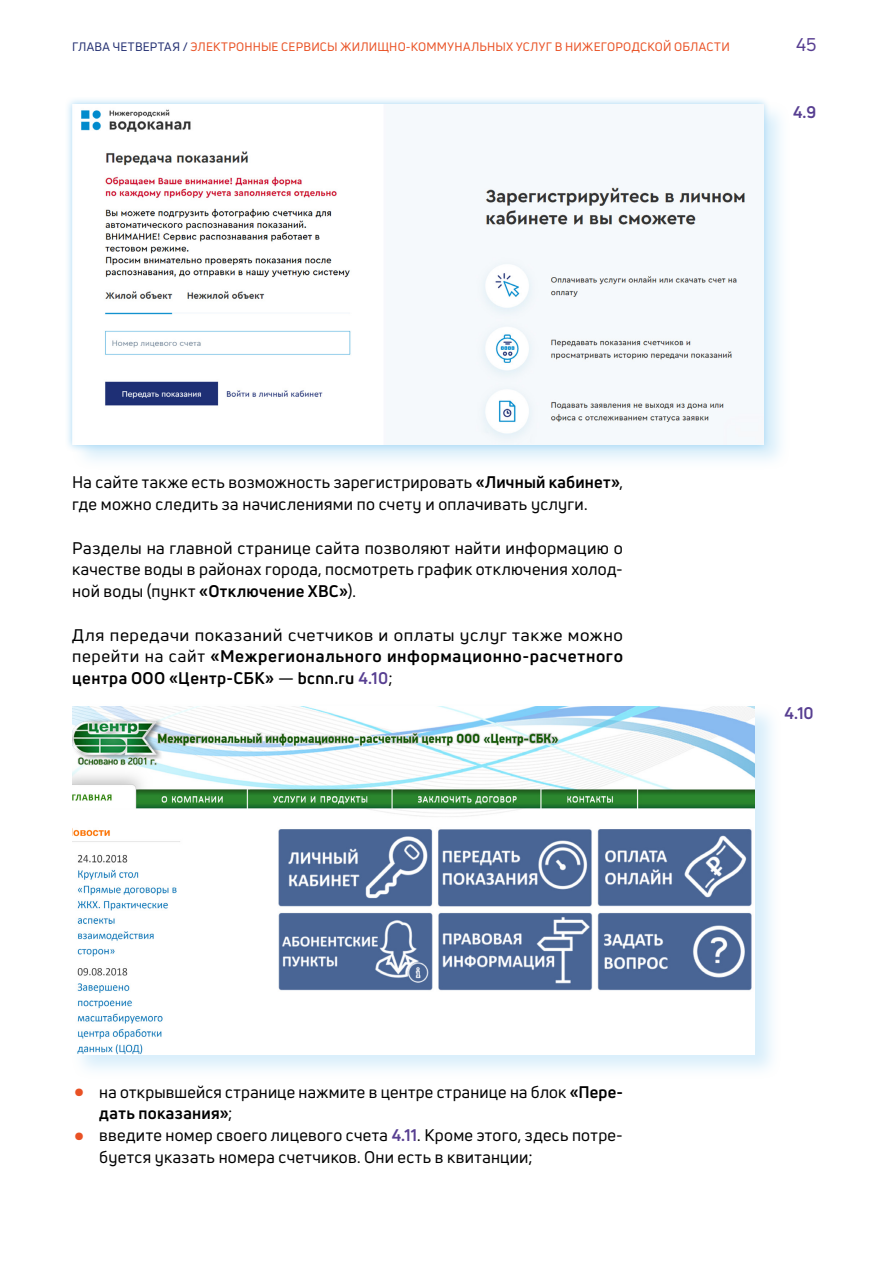
<style>
.page{position:relative;width:893px;height:1263px;background:#fff}
.page>*{position:absolute;margin:0;border:0;box-sizing:border-box;transform-origin:0 0}
.t1{font:18px "Uni Neue";color:#573e91}
.t2{font:16.5px/21.8px "Uni Neue";letter-spacing:.015em;color:#000}
.t3{font:700 16.5px/21.8px "Uni Neue";letter-spacing:.035em;color:#000;text-align:justify}
.t4{font:700 16.5px "Uni Neue";color:#573e91}
.t5{font:12px "Uni Neue";letter-spacing:.02em;color:#e95124}
.s1{color:#243072}
.s2{font-weight:700}
.s3{font-weight:400}
.s4{color:#573e91}
.s5{font-size:39px;color:#e95124}
.s6{font-weight:700;color:#573e91}
</style>
<div class="page">
<div style="left:71px;top:101px;width:719px;height:369px;background:#91cff3;opacity:.35"></div>
<div style="left:65px;top:97px;width:706px;height:355px;background:#91cff3;opacity:.75"></div>
<img style="left:72px;top:104px;width:691px;height:341px">
<div style="left:71px;top:703px;width:711px;height:376px;background:#91cff3;opacity:.35"></div>
<img style="left:72px;top:706px;width:683px;height:348px">
<p class="t5" style="left:72px;top:39px;width:659px"><span class="s1">ГЛАВА ЧЕТВЕРТАЯ /</span> ЭЛЕКТРОННЫЕ СЕРВИСЫ ЖИЛИЩНО-КОММУНАЛЬНЫХ УСЛУГ В НИЖЕГОРОДСКОЙ ОБЛАСТИ</p>
<p class="t1" style="left:796px;top:33px;width:22px">45</p>
<p class="t2" style="left:72px;top:471px;width:552px">На сайте также есть возможность зарегистрировать <span class="s2">«Личный кабинет»</span>, где можно следить за начислениями по счету и оплачивать услуги.</p>
<p class="t2" style="left:72px;top:537px;width:552px;text-align:justify">Разделы на главной странице сайта позволяют найти информацию о качестве воды в районах города, посмотреть график отключения холод&shy;ной воды (пункт <span class="s2">«Отключение ХВС»</span>).</p>
<p class="t3" style="left:72px;top:624px;width:552px"><span class="s3">Для передачи показаний счетчиков и оплаты услуг также можно перейти на сайт</span> «Межрегионального информационно-расчетного центра ООО «Центр-СБК» <span class="s3">—</span> bcnn.ru <span class="s4">4.10</span><span class="s3">;</span></p>
<p class="t2" style="left:99px;top:1080px;width:525px;text-indent:-27px"><span class="s5">•</span> на открывшейся странице нажмите в центре странице на блок <span class="s2">«Пере&shy;дать показания»</span>;</p>
<p class="t2" style="left:99px;top:1124px;width:525px;text-indent:-27px"><span class="s5">•</span> введите номер своего лицевого счета <span class="s6">4.11</span>. Кроме этого, здесь потре&shy;буется указать номера счетчиков. Они есть в квитанции;</p>
<p class="t4" style="left:793px;top:102px;width:25px">4.9</p>
<p class="t4" style="left:784px;top:702px;width:31px">4.10</p>
</div>
